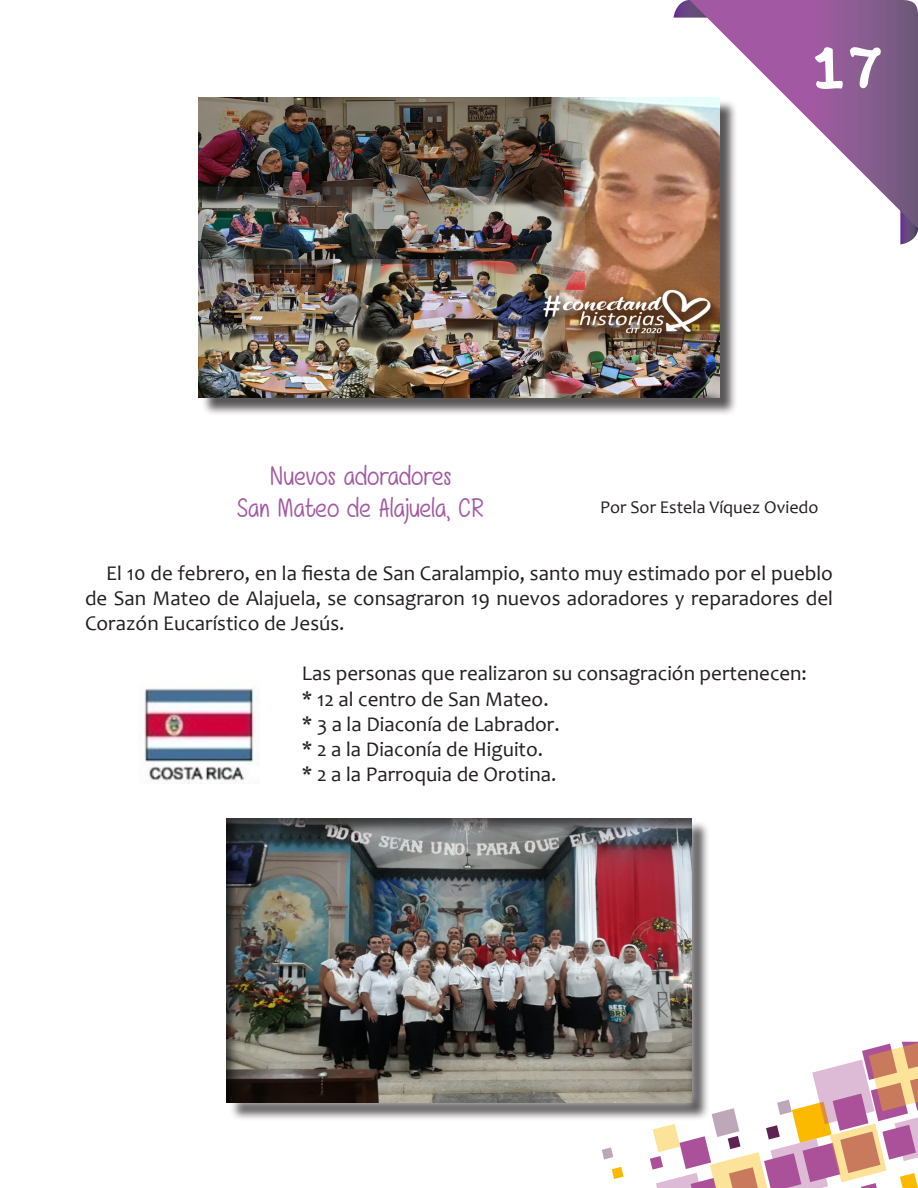
<style>
.page{position:relative;width:918px;height:1188px;background:#fff}
.page>*{position:absolute;margin:0;border:0;box-sizing:border-box;transform-origin:0 0}
.t1{font:700 54px "Waltograph UI";color:#fff}
.t2{font:27px "Girls Have Many Secrets";color:#a358a3}
.t3{font:21px/25.2px "Candara";color:#231f20;text-align:justify}
.t4{font:18px "Candara";color:#231f20}
</style>
<div class="page">
<svg style="left:612px;top:1167px;width:12px;height:12px"></svg>
<svg style="left:602px;top:1147px;width:11px;height:12px"></svg>
<svg style="left:650px;top:1042px;width:268px;height:146px"></svg>
<svg style="left:900px;top:229px;width:18px;height:15px"></svg>
<svg style="left:674px;top:0;width:15px;height:18px"></svg>
<svg style="left:689px;top:0;width:229px;height:229px"></svg>
<div style="left:201px;top:99px;width:537px;height:317px;background:#231f20;opacity:.75"></div>
<img style="left:199px;top:97px;width:520px;height:301px">
<div style="left:229px;top:820px;width:481px;height:302px;background:#231f20;opacity:.75"></div>
<div style="left:217px;top:808px;width:484px;height:305px;background:#fff;opacity:.75"></div>
<div style="left:226px;top:817px;width:467px;height:288px;background:#231f20;opacity:.75"></div>
<img style="left:144px;top:688px;width:112px;height:95px">
<h1 class="t1" style="left:809px;top:37px;width:77px">17</h1>
<p class="t2" style="left:270px;top:460px;width:183px">Nuevos adoradores</p>
<p class="t2" style="left:237px;top:492px;width:249px">San Mateo de Alajuela, CR</p>
<p class="t4" style="left:600px;top:496px;width:220px">Por Sor Estela Víquez Oviedo</p>
<p class="t3" style="left:85px;top:560px;width:749px;text-indent:21px">El 10 de febrero, en la fiesta de San Caralampio, santo muy estimado por el pueblo de San Mateo de Alajuela, se consagraron 19 nuevos adoradores y reparadores del Corazón Eucarístico de Jesús.</p>
<p class="t3" style="left:302px;top:661px;width:507px">Las personas que realizaron su consagración pertenecen:</p>
<p class="t3" style="left:302px;top:686px;width:248px">* 12 al centro de San Mateo.</p>
<p class="t3" style="left:302px;top:711px;width:259px">* 3 a la Diaconía de Labrador.</p>
<p class="t3" style="left:302px;top:736px;width:243px">* 2 a la Diaconía de Higuito.</p>
<p class="t3" style="left:302px;top:762px;width:256px">* 2 a la Parroquia de Orotina.</p>
</div>
